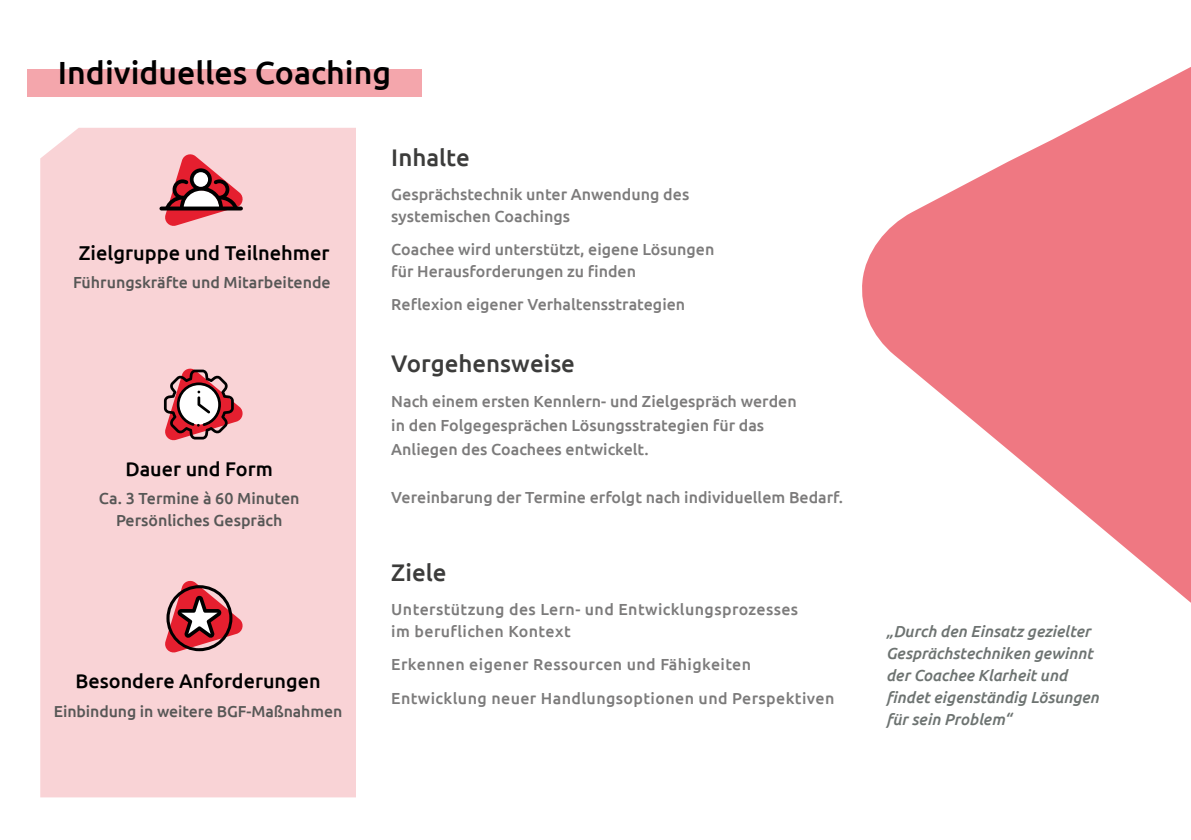
<style>
.page{position:relative;width:1191px;height:840px;background:#fff}
.page>*{position:absolute;margin:0;border:0;box-sizing:border-box;transform-origin:0 0}
.t1{font:500 32px "Ubuntu";color:#000}
.t2{font:500 24px "Ubuntu";color:#3c3c3b}
.t3{font:500 20px "Ubuntu";color:#000}
.t4{font:500 19.8px "Ubuntu";color:#000}
.t5{font:500 16px/22px "Ubuntu";color:#7c7b7b}
.t6{font:500 16px/22px "Ubuntu";letter-spacing:.025em;color:#7c7b7b}
.t7{font:italic 500 16px/22px "Ubuntu";color:#6d7371}
.t8{font:500 16px/22px "Ubuntu";color:#575756;text-align:center}
.t9{font:500 15.8px "Ubuntu";letter-spacing:-.005em;color:#575756}
</style>
<div class="page">
<div style="left:27px;top:69px;width:394px;height:27px;background:#f4a6ac"></div>
<div style="left:40px;top:128px;width:316px;height:669px;background:#f9d3d6"></div>
<svg style="left:862px;top:67px;width:329px;height:536px;fill:#ef7882"></svg>
<svg style="left:163px;top:578px;width:82px;height:75px;background:#c47279"></svg>
<svg style="left:163px;top:152px;width:82px;height:75px;background:#d2888e"></svg>
<svg style="left:161px;top:206px;width:80px;height:4px"></svg>
<svg style="left:163px;top:366px;width:82px;height:75px"></svg>
<h1 class="t1" style="left:58px;top:53px;width:335px">Individuelles Coaching</h1>
<p class="t3" style="left:79px;top:240px;width:252px">Zielgruppe und Teilnehmer</p>
<p class="t8" style="left:73px;top:270px;width:259px">Führungskräfte und Mitarbeitende</p>
<p class="t4" style="left:126px;top:456px;width:149px">Dauer und Form</p>
<p class="t8" style="left:99px;top:486px;width:202px">Ca. 3 Termine à 60 Minuten<br>Persönliches Gespräch</p>
<p class="t4" style="left:75px;top:668px;width:247px">Besondere Anforderungen</p>
<p class="t9" style="left:54px;top:701px;width:290px">Einbindung in weitere BGF-Maßnahmen</p>
<h2 class="t2" style="left:391px;top:142px;width:80px">Inhalte</h2>
<p class="t5" style="left:391px;top:182px;width:299px">Gesprächstechnik unter Anwendung des systemischen Coachings</p>
<p class="t5" style="left:391px;top:237px;width:324px">Coachee wird unterstützt, eigene Lösungen für Herausforderungen zu finden</p>
<p class="t5" style="left:391px;top:293px;width:295px">Reflexion eigener Verhaltensstrategien</p>
<h2 class="t2" style="left:391px;top:348px;width:185px">Vorgehensweise</h2>
<p class="t5" style="left:391px;top:388px;width:407px;line-height:24px">Nach einem ersten Kennlern- und Zielgespräch werden in den Folgegesprächen Lösungsstrategien für das<br>Anliegen des Coachees entwickelt.</p>
<p class="t5" style="left:391px;top:485px;width:453px">Vereinbarung der Termine erfolgt nach individuellem Bedarf.</p>
<h2 class="t2" style="left:391px;top:557px;width:57px">Ziele</h2>
<p class="t6" style="left:391px;top:597px;width:408px">Unterstützung des Lern- und Entwicklungsprozesses im beruflichen Kontext</p>
<p class="t6" style="left:391px;top:646px;width:444px;line-height:33.4px">Erkennen eigener Ressourcen und Fähigkeiten<br>Entwicklung neuer Handlungsoptionen und Perspektiven</p>
<p class="t7" style="left:886px;top:619px;width:214px">„Durch den Einsatz gezielter<br>Gesprächstechniken gewinnt der Coachee Klarheit und findet eigenständig Lösungen für sein Problem“</p>
</div>
